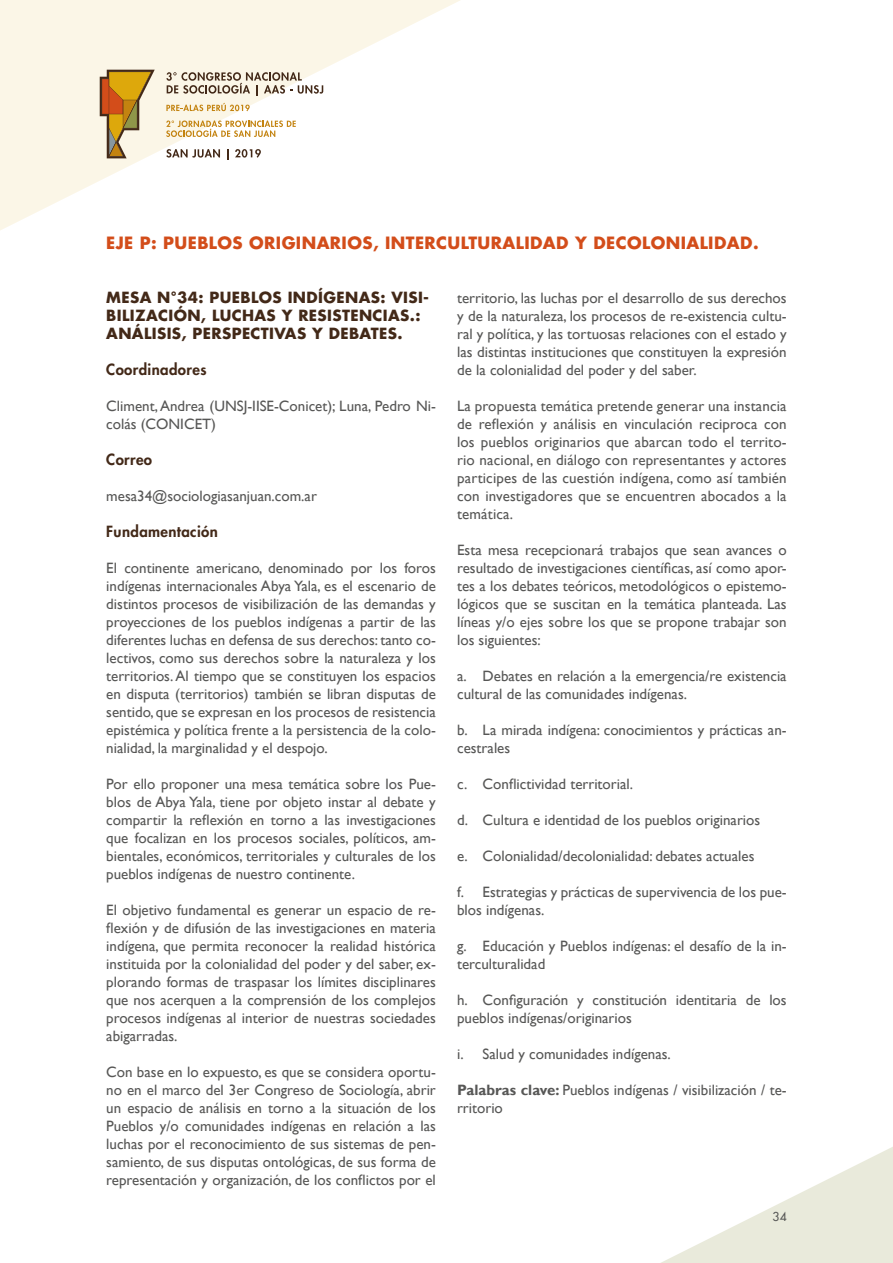
<style>
.page{position:relative;width:893px;height:1263px;background:#fff}
.page>*{position:absolute;margin:0;border:0;box-sizing:border-box;transform-origin:0 0}
.t1{font:700 16.5px "Futura Std";letter-spacing:.025em;color:#d34d1a}
.t2{font:15px/18px "Gill Sans";color:#575756}
.t3{font:700 15px/18px "Futura Std";letter-spacing:.025em;color:#432918}
.t4{font:800 15px "Futura Std";letter-spacing:.025em;color:#432918}
.t5{font:500 12px "Futura Std";color:#575756}
.s1{font-weight:700}
</style>
<div class="page">
<svg style="left:0;top:0;width:460px;height:230px"></svg>
<svg style="left:100px;top:70px;width:55px;height:88px;background:#cca86d"></svg>
<svg style="left:166px;top:72px;width:157px;height:24px;background:#cbc1b4"></svg>
<svg style="left:166px;top:149px;width:54px;height:9px"></svg>
<svg style="left:235px;top:149px;width:26px;height:9px"></svg>
<svg style="left:166px;top:103px;width:84px;height:8px"></svg>
<svg style="left:166px;top:120px;width:130px;height:17px"></svg>
<svg style="left:661px;top:1147px;width:232px;height:116px"></svg>
<p class="t1" style="left:106px;top:231px;width:654px">EJE P: PUEBLOS ORIGINARIOS, INTERCULTURALIDAD Y DECOLONIALIDAD.</p>
<p class="t3" style="left:106px;top:288px;width:324px">MESA N°34: PUEBLOS INDÍGENAS: VISI-<br>BILIZACIÓN, LUCHAS Y RESISTENCIAS.:<br>ANÁLISIS, PERSPECTIVAS Y DEBATES.</p>
<p class="t4" style="left:106px;top:360px;width:102px">Coordinadores</p>
<p class="t2" style="left:106px;top:397px;width:331px">Climent, Andrea (UNSJ-IISE-Conicet); Luna, Pedro Ni&shy;colás (CONICET)</p>
<p class="t4" style="left:106px;top:450px;width:47px">Correo</p>
<p class="t2" style="left:106px;top:487px;width:212px">mesa34@sociologiasanjuan.com.ar</p>
<p class="t4" style="left:106px;top:522px;width:113px">Fundamentación</p>
<p class="t2" style="left:106px;top:559px;width:331px;text-align:justify">El continente americano, denominado por los foros indígenas internacionales Abya Yala, es el escenario de distintos procesos de visibilización de las demandas y proyecciones de los pueblos indígenas a partir de las diferentes luchas en defensa de sus derechos: tanto co&shy;lectivos, como sus derechos sobre la naturaleza y los territorios. Al tiempo que se constituyen los espacios en disputa (territorios) también se libran disputas de sentido, que se expresan en los procesos de resistencia epistémica y política frente a la persistencia de la colo&shy;nialidad, la marginalidad y el despojo.</p>
<p class="t2" style="left:106px;top:775px;width:331px;text-align:justify">Por ello proponer una mesa temática sobre los Pue&shy;blos de Abya Yala, tiene por objeto instar al debate y compartir la reflexión en torno a las investigaciones que focalizan en los procesos sociales, políticos, am&shy;bientales, económicos, territoriales y culturales de los pueblos indígenas de nuestro continente.</p>
<p class="t2" style="left:106px;top:901px;width:331px;text-align:justify">El objetivo fundamental es generar un espacio de re&shy;flexión y de difusión de las investigaciones en materia indígena, que permita reconocer la realidad histórica instituida por la colonialidad del poder y del saber, ex&shy;plorando formas de traspasar los límites disciplinares que nos acerquen a la comprensión de los complejos procesos indígenas al interior de nuestras sociedades abigarradas.</p>
<p class="t2" style="left:106px;top:1063px;width:331px;text-align:justify">Con base en lo expuesto, es que se considera oportu&shy;no en el marco del 3er Congreso de Sociología, abrir un espacio de análisis en torno a la situación de los Pueblos y/o comunidades indígenas en relación a las luchas por el reconocimiento de sus sistemas de pen&shy;samiento, de sus disputas ontológicas, de sus forma de representación y organización, de los conflictos por el</p>
<p class="t2" style="left:457px;top:289px;width:331px;text-align:justify">territorio, las luchas por el desarrollo de sus derechos y de la naturaleza, los procesos de re-existencia cultu&shy;ral y política, y las tortuosas relaciones con el estado y las distintas instituciones que constituyen la expresión de la colonialidad del poder y del saber.</p>
<p class="t2" style="left:457px;top:397px;width:331px;text-align:justify">La propuesta temática pretende generar una instancia de reflexión y análisis en vinculación reciproca con los pueblos originarios que abarcan todo el territo&shy;rio nacional, en diálogo con representantes y actores participes de las cuestión indígena, como así también con investigadores que se encuentren abocados a la temática.</p>
<p class="t2" style="left:457px;top:541px;width:331px;text-align:justify">Esta mesa recepcionará trabajos que sean avances o resultado de investigaciones científicas, así como apor&shy;tes a los debates teóricos, metodológicos o epistemo&shy;lógicos que se suscitan en la temática planteada. Las líneas y/o ejes sobre los que se propone trabajar son los siguientes:</p>
<p class="t2" style="left:457px;top:667px;width:331px">a. Debates en relación a la emergencia/re existencia cultural de las comunidades indígenas.</p>
<p class="t2" style="left:457px;top:721px;width:331px">b. La mirada indígena: conocimientos y prácticas an&shy;cestrales</p>
<p class="t2" style="left:457px;top:775px;width:177px">c. Conflictividad territorial.</p>
<p class="t2" style="left:457px;top:811px;width:305px">d. Cultura e identidad de los pueblos originarios</p>
<p class="t2" style="left:457px;top:847px;width:299px">e. Colonialidad/decolonialidad: debates actuales</p>
<p class="t2" style="left:457px;top:883px;width:331px">f. Estrategias y prácticas de supervivencia de los pue&shy;blos indígenas.</p>
<p class="t2" style="left:457px;top:937px;width:331px">g. Educación y Pueblos indígenas: el desafío de la in&shy;terculturalidad</p>
<p class="t2" style="left:457px;top:991px;width:331px">h. Configuración y constitución identitaria de los pueblos indígenas/originarios</p>
<p class="t2" style="left:457px;top:1045px;width:215px">i. Salud y comunidades indígenas.</p>
<p class="t2" style="left:457px;top:1081px;width:331px"><span class="s1">Palabras clave:</span> Pueblos indígenas / visibilización / te&shy;rritorio</p>
<p class="t5" style="left:772px;top:1209px;width:16px">34</p>
</div>
